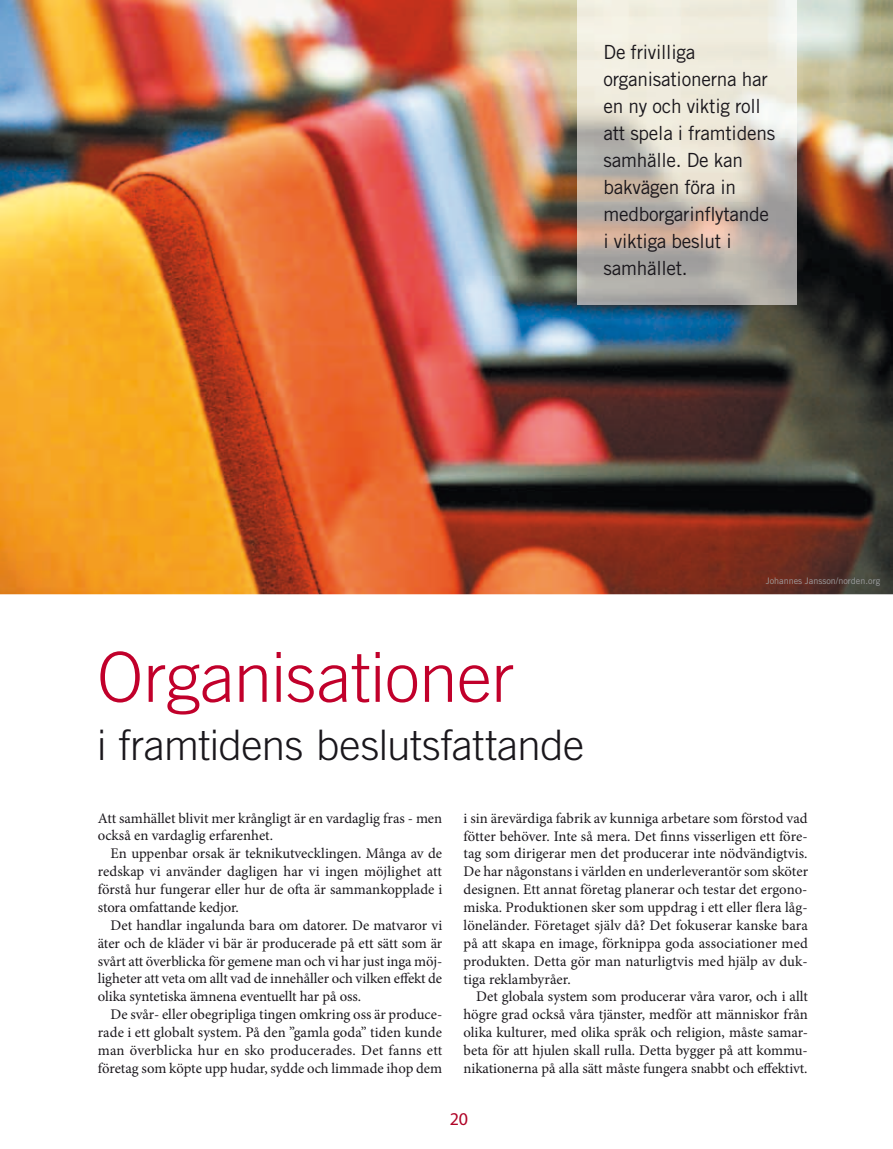
<style>
.page{position:relative;width:893px;height:1149px;background:#fff}
.page>*{position:absolute;margin:0;border:0;box-sizing:border-box;transform-origin:0 0}
.t1{font:300 69px "Trade Gothic";letter-spacing:-.005em;color:#c1002b}
.t2{font:300 42px "Trade Gothic";letter-spacing:-.01em;color:#1a171c}
.t3{font:19.5px/27px "Trade Gothic";letter-spacing:-.015em;color:#1a171c}
.t4{font:18px "Myriad Pro";color:#b00427}
.t5{font:14.7px/17.9px "Minion Pro";letter-spacing:-.005em;color:#1a171c;text-align:justify}
.t6{font:9px "Trade Gothic";color:#9d9ea0}
</style>
<div class="page">
<img style="left:0;top:0;width:893px;height:594px">
<img style="left:578px;top:0;width:218px;height:304px">
<h3 class="t3" style="left:603px;top:38px;width:173px">De frivilliga organisationerna har en ny och viktig roll att spela i framtidens samhälle. De kan bakvägen föra in medborgarinflytande i viktiga beslut i samhället.</h3>
<h1 class="t1" style="left:97px;top:636px;width:419px">Organisationer</h1>
<h2 class="t2" style="left:97px;top:720px;width:489px">i framtidens beslutsfattande</h2>
<p class="t6" style="left:766px;top:575px;width:116px">Johannes Jansson/norden.org</p>
<p class="t5" style="left:98px;top:808px;width:346px">Att samhället blivit mer krångligt är en vardaglig fras - men också en vardaglig erfarenhet.</p>
<p class="t5" style="left:98px;top:844px;width:346px;text-indent:13px">En uppenbar orsak är teknikutvecklingen. Många av de redskap vi använder dagligen har vi ingen möjlighet att förstå hur fungerar eller hur de ofta är sammankopplade i stora omfattande kedjor.</p>
<p class="t5" style="left:98px;top:916px;width:346px;text-indent:13px">Det handlar ingalunda bara om datorer. De matvaror vi äter och de kläder vi bär är producerade på ett sätt som är svårt att överblicka för gemene man och vi har just inga möj&shy;ligheter att veta om allt vad de innehåller och vilken effekt de olika syntetiska ämnena eventuellt har på oss.</p>
<p class="t5" style="left:98px;top:1005px;width:346px;text-indent:13px">De svår- eller obegripliga tingen omkring oss är produce&shy;rade i ett globalt system. På den ”gamla goda” tiden kunde man överblicka hur en sko producerades. Det fanns ett företag som köpte upp hudar, sydde och limmade ihop dem</p>
<p class="t5" style="left:463px;top:808px;width:346px">i sin ärevärdiga fabrik av kunniga arbetare som förstod vad fötter behöver. Inte så mera. Det finns visserligen ett före&shy;tag som dirigerar men det producerar inte nödvändigtvis.<br>De har någonstans i världen en underleverantör som sköter designen. Ett annat företag planerar och testar det ergono&shy;miska. Produktionen sker som uppdrag i ett eller flera låg&shy;löneländer. Företaget själv då? Det fokuserar kanske bara på att skapa en image, förknippa goda associationer med produkten. Detta gör man naturligtvis med hjälp av duk&shy;tiga reklambyråer.</p>
<p class="t5" style="left:463px;top:987px;width:346px;text-indent:13px">Det globala system som producerar våra varor, och i allt högre grad också våra tjänster, medför att människor från olika kulturer, med olika språk och religion, måste samar&shy;beta för att hjulen skall rulla. Detta bygger på att kommu&shy;nikationerna på alla sätt måste fungera snabbt och effektivt.</p>
<p class="t4" style="left:450px;top:1107px;width:20px">20</p>
</div>
